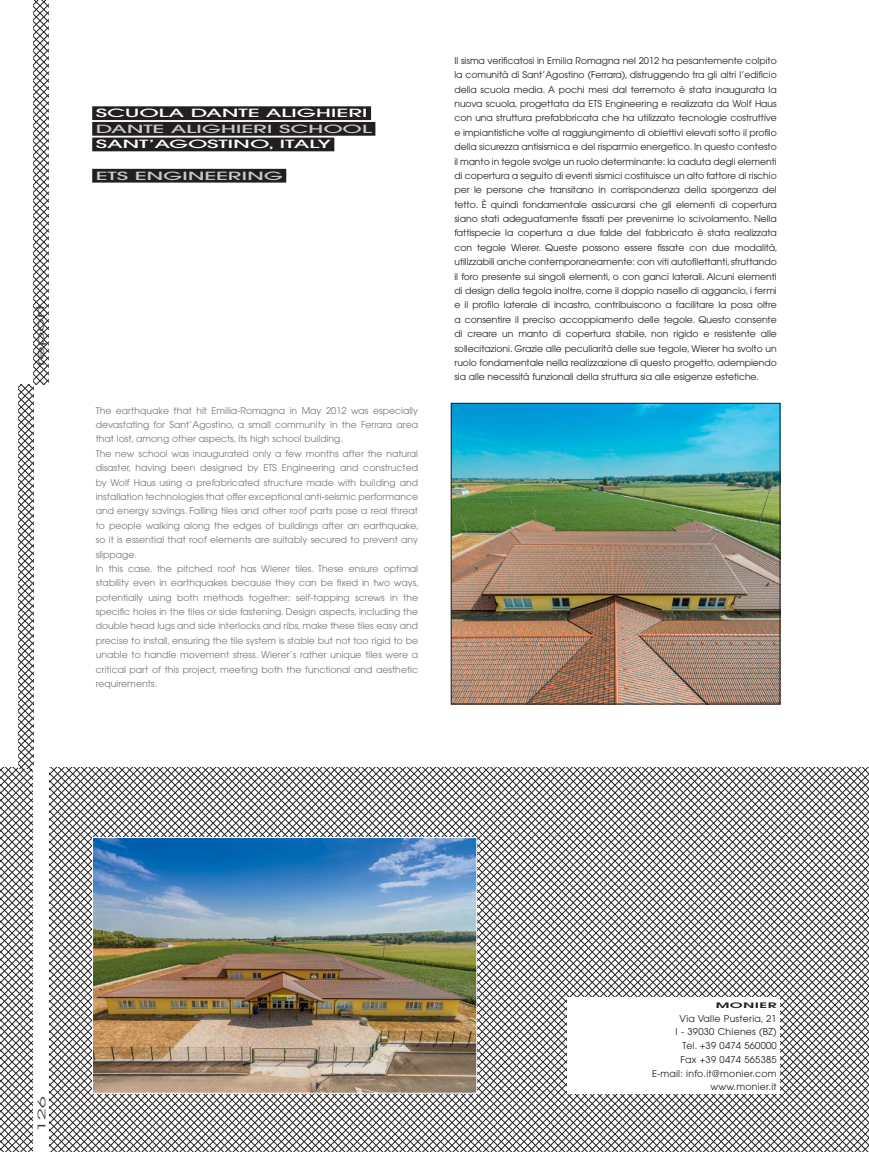
<style>
.page{position:relative;width:869px;height:1152px;background:#fff}
.page>*{position:absolute;margin:0;border:0;box-sizing:border-box;transform-origin:0 0}
.t1{font:500 11.25px "Avant Garde";letter-spacing:-.01em;color:#fff;scale:2.04 1}
.t2{font:500 11.25px "Avant Garde";letter-spacing:-.01em;color:#c6c8ca;scale:2.04 1}
.t3{font:10.38px "Avant Garde";color:#404041;scale:2.04 1}
.t4{font:9.38px/13.8px "Avant Garde";letter-spacing:.025em;color:#231f20;text-align:right}
.t5{font:9.25px/14.4px "Avant Garde";letter-spacing:-.005em;color:#231f20}
.t6{font:9.25px/14.4px "Avant Garde";letter-spacing:.005em;color:#77787b}
.t7{font:600 7.5px "Avant Garde";letter-spacing:.025em;color:#231f20;scale:2.04 1}
</style>
<div class="page">
<svg style="left:0;top:767px;width:868px;height:385px"></svg>
<img style="left:94px;top:839px;width:381px;height:252px">
<div style="left:92px;top:837px;width:385px;height:256px;border:1px solid #fff"></div>
<svg style="left:33px;top:0;width:16px;height:384px"></svg>
<div style="left:33px;top:767px;width:16px;height:385px;background:#fff"></div>
<svg style="left:18px;top:384px;width:15px;height:384px"></svg>
<img style="left:452px;top:405px;width:326px;height:297px">
<div style="left:450px;top:403px;width:330px;height:301px;border:1px solid #231f20"></div>
<div style="left:567px;top:997px;width:213px;height:97px;background:#fff"></div>
<div style="left:92px;top:106px;width:279px;height:14px;background:#231f20"></div>
<div style="left:92px;top:122px;width:283px;height:14px;background:#231f20"></div>
<div style="left:92px;top:138px;width:242px;height:13px;background:#231f20"></div>
<div style="left:92px;top:169px;width:194px;height:14px;background:#231f20"></div>
<p class="t3" style="left:37px;top:366px;width:32px;rotate:-90deg">report</p>
<p class="t1" style="left:96px;top:109px;width:135px">SCUOLA DANTE ALIGHIERI</p>
<p class="t2" style="left:96px;top:124px;width:137px">DANTE ALIGHIERI SCHOOL</p>
<p class="t1" style="left:96px;top:140px;width:117px">SANT’AGOSTINO, ITALY</p>
<p class="t2" style="left:96px;top:171px;width:93px">ETS ENGINEERING</p>
<p class="t6" style="left:96px;top:404px;width:325px">The earthquake that hit Emilia-Romagna in May 2012 was especially devastating for Sant’Agostino, a small community in the Ferrara area that lost, among other aspects, its high school building.<br>The new school was inaugurated only a few months after the natural disaster, having been designed by ETS Engineering and constructed by Wolf Haus using a prefabricated structure made with building and installation technologies that offer exceptional anti-seismic performance and energy savings. Falling tiles and other roof parts pose a real threat to people walking along the edges of buildings after an earthquake, so it is essential that roof elements are suitably secured to prevent any slippage.<br>In this case, the pitched roof has Wierer tiles. These ensure optimal stability even in earthquakes because they can be fixed in two ways, potentially using both methods together: self-tapping screws in the specific holes in the tiles or side fastening. Design aspects, including the double head lugs and side interlocks and ribs, make these tiles easy and precise to install, ensuring the tile system is stable but not too rigid to be unable to handle movement stress. Wierer’s rather unique tiles were a critical part of this project, meeting both the functional and aesthetic requirements.</p>
<p class="t5" style="left:454px;top:54px;width:325px">Il sisma verificatosi in Emilia Romagna nel 2012 ha pesantemente colpito la comunità di Sant’Agostino (Ferrara), distruggendo tra gli altri l’edificio della scuola media. A pochi mesi dal terremoto è stata inaugurata la nuova scuola, progettata da ETS Engineering e realizzata da Wolf Haus con una struttura prefabbricata che ha utilizzato tecnologie costruttive e impiantistiche volte al raggiungimento di obiettivi elevati sotto il profilo della sicurezza antisismica e del risparmio energetico. In questo contesto il manto in tegole svolge un ruolo determinante: la caduta degli elementi di copertura a seguito di eventi sismici costituisce un alto fattore di rischio per le persone che transitano in corrispondenza della sporgenza del tetto. È quindi fondamentale assicurarsi che gli elementi di copertura siano stati adeguatamente fissati per prevenirne lo scivolamento. Nella fattispecie la copertura a due falde del fabbricato è stata realizzata con tegole Wierer. Queste possono essere fissate con due modalità, utilizzabili anche contemporaneamente: con viti autofilettanti, sfruttando il foro presente sui singoli elementi, o con ganci laterali. Alcuni elementi di design della tegola inoltre, come il doppio nasello di aggancio, i fermi e il profilo laterale di incastro, contribuiscono a facilitare la posa oltre a consentire il preciso accoppiamento delle tegole. Questo consente di creare un manto di copertura stabile, non rigido e resistente alle sollecitazioni. Grazie alle peculiarità delle sue tegole, Wierer ha svolto un ruolo fondamentale nella realizzazione di questo progetto, adempiendo sia alle necessità funzionali della struttura sia alle esigenze estetiche.</p>
<p class="t3" style="left:38px;top:1131px;width:19px;rotate:-90deg">126</p>
<p class="t7" style="left:715px;top:1002px;width:31px">MONIER</p>
<p class="t4" style="left:651px;top:1012px;width:126px">Via Valle Pusteria, 21<br>I - 39030 Chienes (BZ)<br>Tel. +39 0474 560000<br>Fax +39 0474 565385<br>E-mail: info.it@monier.com www.monier.it</p>
</div>
